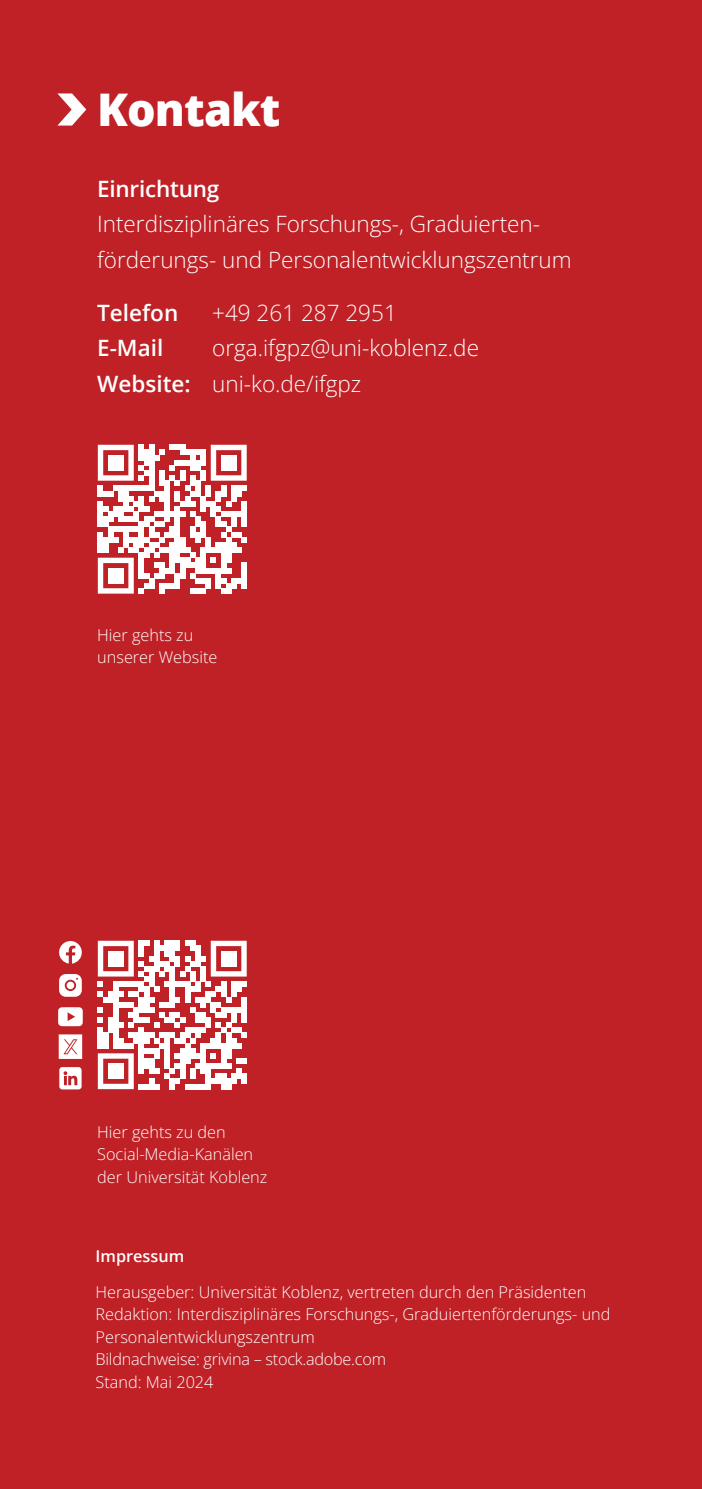
<style>
.page{position:relative;width:702px;height:1489px;background:#fff}
.page>*{position:absolute;margin:0;border:0;box-sizing:border-box;transform-origin:0 0}
.t1{font:800 45px "Open Sans";letter-spacing:-.02em;color:#fff}
.t2{font:300 22.5px/35.5px "Open Sans";color:#fff}
.t3{font:600 22.5px "Open Sans";letter-spacing:-.01em;color:#fff}
.t4{font:300 16.25px/22.5px "Open Sans";color:#fff}
.t5{font:600 16.25px "Open Sans";color:#fff}
.s1{font-weight:600}
</style>
<div class="page">
<div style="left:0;top:0;width:702px;height:1488px;background:#bf2126"></div>
<svg style="left:57px;top:93px;width:29px;height:33px"></svg>
<svg style="left:98px;top:940px;width:149px;height:149px"></svg>
<div style="left:108px;top:950px;width:15px;height:16px;background:#fff"></div>
<div style="left:221px;top:950px;width:15px;height:16px;background:#fff"></div>
<div style="left:108px;top:1063px;width:15px;height:15px;background:#fff"></div>
<svg style="left:59px;top:974px;width:23px;height:22px"></svg>
<svg style="left:58px;top:1007px;width:25px;height:19px"></svg>
<svg style="left:59px;top:941px;width:23px;height:22px"></svg>
<svg style="left:59px;top:1067px;width:23px;height:22px"></svg>
<svg style="left:98px;top:445px;width:149px;height:148px"></svg>
<div style="left:108px;top:455px;width:15px;height:15px;background:#fff"></div>
<div style="left:221px;top:455px;width:15px;height:15px;background:#fff"></div>
<div style="left:108px;top:568px;width:15px;height:15px;background:#fff"></div>
<svg style="left:59px;top:1034px;width:23px;height:24px"></svg>
<h1 class="t1" style="left:97px;top:75px;width:185px">Kontakt</h1>
<h2 class="t3" style="left:97px;top:173px;width:124px">Einrichtung</h2>
<h2 class="t2" style="left:97px;top:206px;width:476px">Interdisziplinäres Forschungs-, Graduierten&shy;förderungs- und Personalentwicklungszentrum</h2>
<h2 class="t3" style="left:97px;top:297px;width:83px">Telefon</h2>
<h2 class="t2" style="left:212px;top:294px;width:186px">+49 261 287 2951</h2>
<h2 class="t3" style="left:97px;top:333px;width:68px">E-Mail</h2>
<h2 class="t2" style="left:97px;top:330px;width:383px;text-indent:115px">orga.ifgpz@uni-koblenz.de<br><span class="s1">Website:</span> uni-ko.de/ifgpz</h2>
<p class="t4" style="left:97px;top:623px;width:122px">Hier gehts zu unserer Website</p>
<p class="t4" style="left:97px;top:1120px;width:172px">Hier gehts zu den<br>Social-Media-Kanälen der Universität Koblenz</p>
<p class="t5" style="left:96px;top:1244px;width:90px">Impressum</p>
<p class="t4" style="left:96px;top:1279px;width:516px">Herausgeber: Universität Koblenz, vertreten durch den Präsidenten Redaktion: Interdisziplinäres Forschungs-, Graduiertenförderungs- und Personalentwicklungszentrum<br>Bildnachweise: grivina – stock.adobe.com<br>Stand: Mai 2024</p>
</div>
